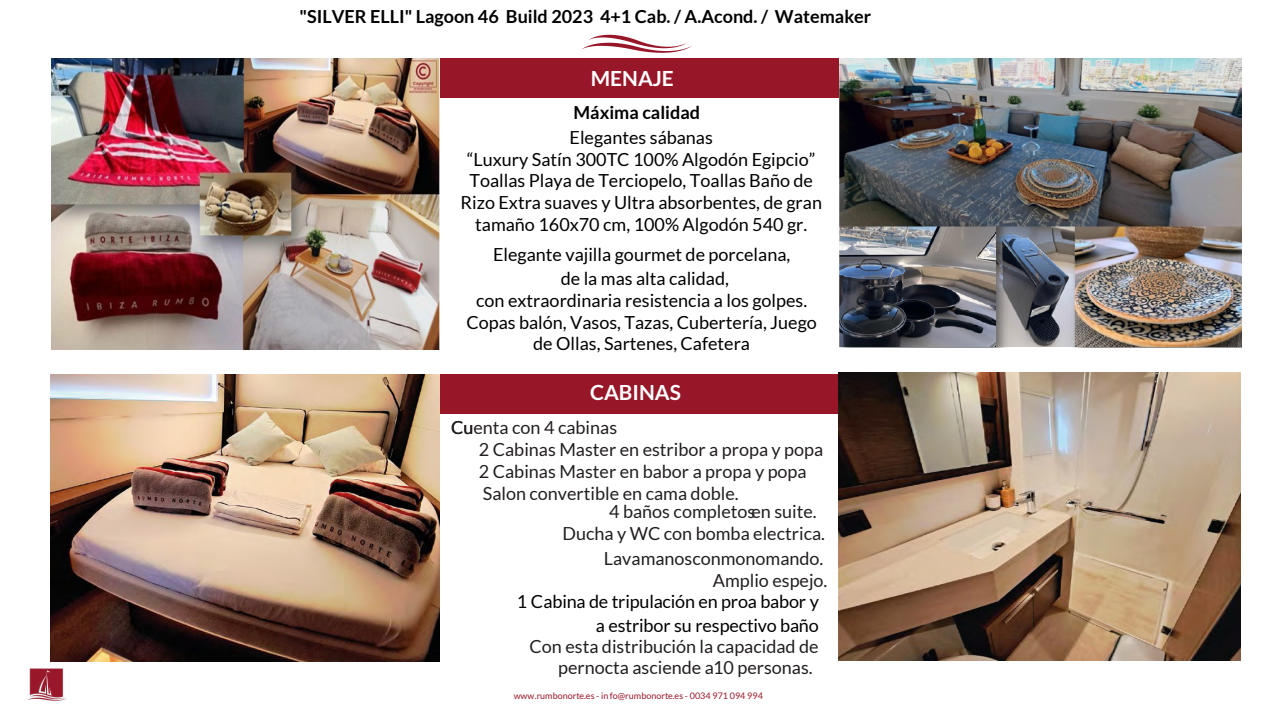
<style>
.page{position:relative;width:1280px;height:720px;background:#fff}
.page>*{position:absolute;margin:0;border:0;box-sizing:border-box;transform-origin:0 0}
.t1{font:700 20.9px "Lato";color:#fff}
.t2{font:18px/21.6px "Lato";color:#000;text-align:center}
.t3{font:18px/22px "Lato";color:#231f20}
.t4{font:18px/24px "Lato";letter-spacing:-.01em;color:#000;text-align:right}
.t5{font:700 18px "Lato";color:#000}
.t6{font:700 18px "Lato";color:#000}
.t7{font:9px "Lato";color:#98182a}
.s1{font-style:inherit}
</style>
<div class="page">
<img style="left:27px;top:668px;width:40px;height:33px">
<svg style="left:582px;top:35px;width:109px;height:18px"></svg>
<div style="left:430px;top:58px;width:410px;height:39px;background:#971628"></div>
<div style="left:440px;top:374px;width:399px;height:39px;background:#971628"></div>
<img style="left:50px;top:374px;width:389px;height:288px">
<img style="left:839px;top:373px;width:401px;height:288px">
<img style="left:51px;top:58px;width:388px;height:291px">
<img style="left:839px;top:59px;width:402px;height:289px">
<p class="t5" style="left:300px;top:6px;width:573px"><span class="s1">"</span>SILVER ELLI<span class="s1">" Lagoon 46</span> Build 20<span class="s1">23 4+1</span> Cab. / A.Acond. / Watemaker</p>
<p class="t1" style="left:591px;top:66px;width:85px">MENAJE</p>
<p class="t6" style="left:574px;top:102px;width:128px">Máxima calidad</p>
<p class="t2" style="left:460px;top:127px;width:363px">Elegantes sábanas<br>“Luxury Satín 300TC 100% Algodón Egipcio” Toallas Playa de Terciopelo, Toallas Baño de Rizo Extra suaves y Ultra absorbentes, de gran tamaño 160x70 cm, 100% Algodón 540 gr.</p>
<p class="t2" style="left:493px;top:242px;width:299px;line-height:23.9px">Elegante vajilla gourmet de porcelana, de la mas alta calidad,</p>
<p class="t2" style="left:466px;top:290px;width:352px">con extraordinaria resistencia a los golpes.<br>Copas balón, Vasos, Tazas, Cubertería, Juego de Ollas, Sartenes, Cafetera</p>
<p class="t1" style="left:590px;top:381px;width:92px">CABINAS</p>
<p class="t3" style="left:479px;top:417px;width:346px;text-indent:-28px">Cuenta con 4 cabinas<br>2 Cabinas Master en estribor a propa y popa 2 Cabinas Master en babor a propa y popa Salon convertible en cama doble.</p>
<p class="t3" style="left:562px;top:501px;width:264px;line-height:21.6px;text-indent:47px">4 baños completos en suite.<br>Ducha y WC con bomba electrica.</p>
<p class="t3" style="left:604px;top:548px;width:225px;line-height:21.6px;text-align:right">Lavamanosconmonomando.<br>Amplio espejo.</p>
<p class="t4" style="left:517px;top:590px;width:304px">1 Cabina de tripulación en proa babor y a estribor su respectivo baño</p>
<p class="t3" style="left:558px;top:635px;width:262px;line-height:21.6px;text-indent:-29px">Con esta distribución la capacidad de pernocta asciende a 10 personas.</p>
<p class="t7" style="left:514px;top:690px;width:251px">www.rumbonorte.es - in fo@rumbonorte.es - 0034 971 094 994</p>
</div>
